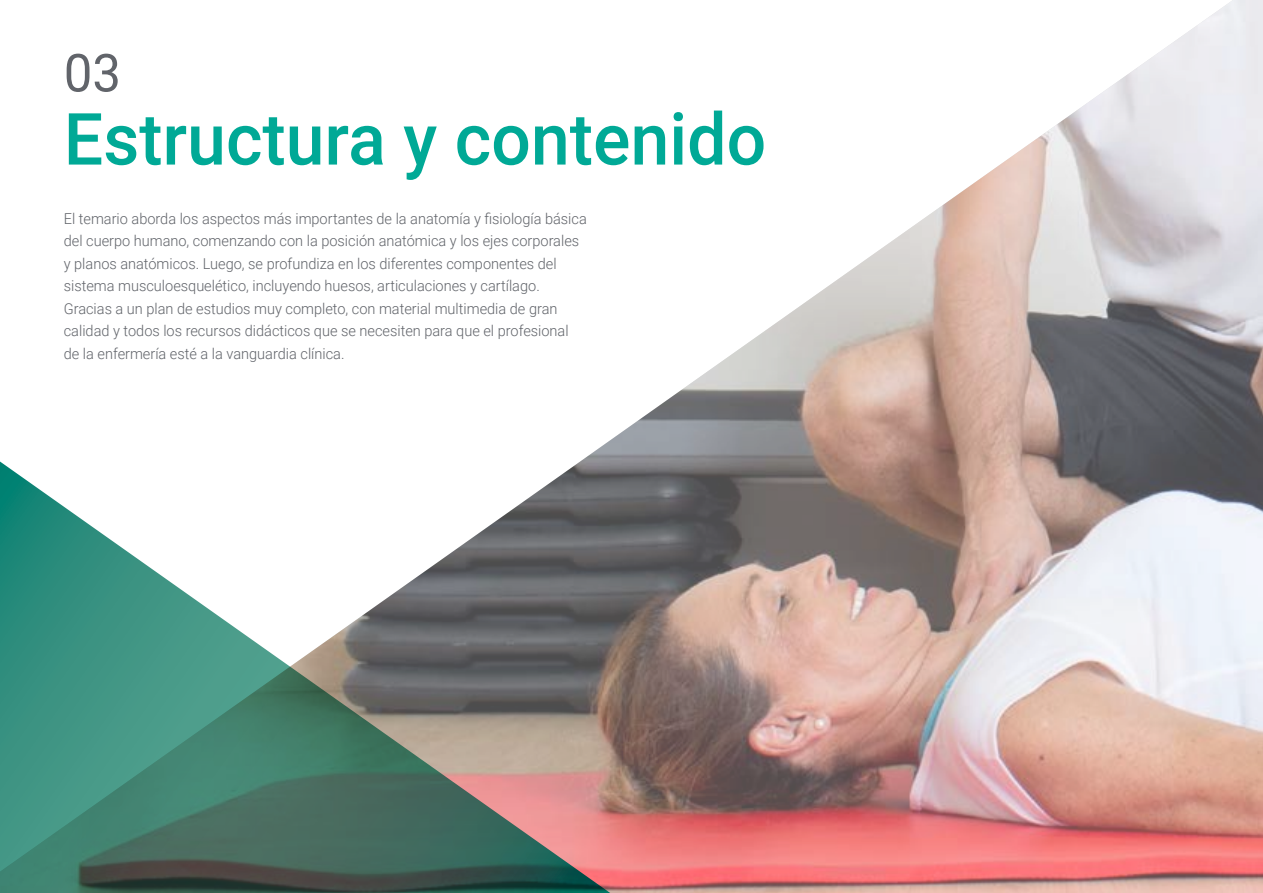
<style>
.page{position:relative;width:1263px;height:893px;background:#fff}
.page>*{position:absolute;margin:0;border:0;box-sizing:border-box;transform-origin:0 0}
.t1{font:500 72px "Roboto";color:#00a996}
.t2{font:52.5px "Roboto";color:#61646a}
.t3{font:300 15px/22.5px "Roboto";color:#61646a}
</style>
<div class="page">
<img style="left:602px;top:0;width:661px;height:893px">
<svg style="left:0;top:446px;width:640px;height:447px"></svg>
<h2 class="t2" style="left:64px;top:36px;width:59px">03</h2>
<h1 class="t1" style="left:64px;top:89px;width:704px">Estructura y contenido</h1>
<p class="t3" style="left:64px;top:207px;width:524px">El temario aborda los aspectos más importantes de la anatomía y fisiología básica del cuerpo humano, comenzando con la posición anatómica y los ejes corporales y planos anatómicos. Luego, se profundiza en los diferentes componentes del sistema musculoesquelético, incluyendo huesos, articulaciones y cartílago.<br>Gracias a un plan de estudios muy completo, con material multimedia de gran calidad y todos los recursos didácticos que se necesiten para que el profesional de la enfermería esté a la vanguardia clínica.</p>
</div>
